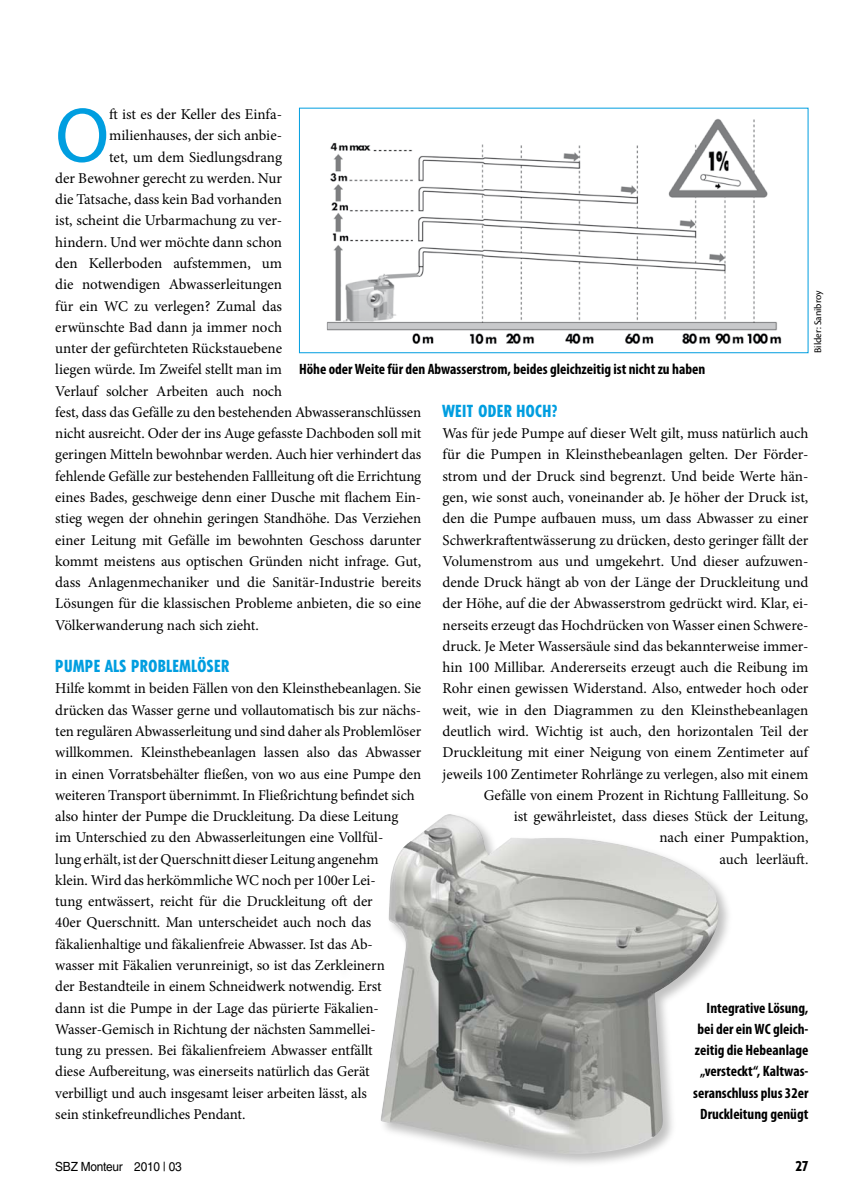
<style>
.page{position:relative;width:851px;height:1204px;background:#fff}
.page>*{position:absolute;margin:0;border:0;box-sizing:border-box;transform-origin:0 0}
.t1{font:78.15px "Myriad Pro";color:#009ee0}
.t2{font:800 condensed 16.5px "Tempo Std";letter-spacing:.03em;color:#009ee0}
.t3{font:15px/21.3px "Minion Pro";letter-spacing:-.005em;color:#000}
.t4{font:700 condensed 15px/21.3px "Myriad Pro";color:#000;text-align:right}
.t5{font:800 condensed 13.5px "Tempo Std";color:#000}
.t6{font:12.6px "Helvetica LT Std";letter-spacing:-.02em;color:#000;scale:.94 1}
.t7{font:10.5px "Cronos Pro";color:#000}
</style>
<div class="page">
<div style="left:335px;top:810px;width:399px;height:359px;background:#000;opacity:.25"></div>
<img style="left:338px;top:810px;width:381px;height:344px">
<img style="left:326px;top:118px;width:456px;height:227px">
<h1 class="t1" style="left:55px;top:87px;width:55px">O</h1>
<p class="t3" style="left:109px;top:104px;width:174px">ft ist es der Keller des Einfa-</p>
<p class="t3" style="left:109px;top:125px;width:174px">milienhauses, der sich anbie-</p>
<p class="t3" style="left:109px;top:146px;width:174px">tet, um dem Siedlungsdrang</p>
<p class="t3" style="left:55px;top:167px;width:228px">der Bewohner gerecht zu werden. Nur</p>
<p class="t3" style="left:55px;top:189px;width:228px">die Tatsache, dass kein Bad vorhanden</p>
<p class="t3" style="left:55px;top:210px;width:228px">ist, scheint die Urbarmachung zu ver-</p>
<p class="t3" style="left:55px;top:231px;width:228px">hindern. Und wer möchte dann schon</p>
<p class="t3" style="left:55px;top:253px;width:228px">den Kellerboden aufstemmen, um</p>
<p class="t3" style="left:55px;top:274px;width:228px">die notwendigen Abwasserleitungen</p>
<p class="t3" style="left:55px;top:295px;width:228px">für ein WC zu verlegen? Zumal das</p>
<p class="t3" style="left:55px;top:316px;width:228px">erwünschte Bad dann ja immer noch</p>
<p class="t3" style="left:55px;top:338px;width:228px">unter der gefürchteten Rückstauebene</p>
<p class="t3" style="left:55px;top:359px;width:228px">liegen würde. Im Zweifel stellt man im</p>
<p class="t3" style="left:55px;top:380px;width:228px">Verlauf solcher Arbeiten auch noch</p>
<p class="t3" style="left:55px;top:401px;width:367px">fest, dass das Gefälle zu den bestehenden Abwasseranschlüssen</p>
<p class="t3" style="left:55px;top:423px;width:367px">nicht ausreicht. Oder der ins Auge gefasste Dachboden soll mit</p>
<p class="t3" style="left:55px;top:444px;width:367px">geringen Mitteln bewohnbar werden. Auch hier verhindert das</p>
<p class="t3" style="left:55px;top:465px;width:367px">fehlende Gefälle zur bestehenden Fallleitung oft die Errichtung</p>
<p class="t3" style="left:55px;top:486px;width:367px">eines Bades, geschweige denn einer Dusche mit flachem Ein-</p>
<p class="t3" style="left:55px;top:508px;width:367px">stieg wegen der ohnehin geringen Standhöhe. Das Verziehen</p>
<p class="t3" style="left:55px;top:529px;width:367px">einer Leitung mit Gefälle im bewohnten Geschoss darunter</p>
<p class="t3" style="left:55px;top:550px;width:367px">kommt meistens aus optischen Gründen nicht infrage. Gut,</p>
<p class="t3" style="left:55px;top:571px;width:367px">dass Anlagenmechaniker und die Sanitär-Industrie bereits</p>
<p class="t3" style="left:55px;top:593px;width:367px">Lösungen für die klassischen Probleme anbieten, die so eine</p>
<p class="t3" style="left:55px;top:614px;width:205px">Völkerwanderung nach sich zieht.</p>
<p class="t2" style="left:55px;top:655px;width:175px">PUMPE ALS PROBLEMLÖSER</p>
<p class="t3" style="left:55px;top:678px;width:367px">Hilfe kommt in beiden Fällen von den Kleinsthebeanlagen. Sie drücken das Wasser gerne und vollautomatisch bis zur nächs&shy;ten regulären Abwasserleitung und sind daher als Problemlöser willkommen. Kleinsthebeanlagen lassen also das Abwasser in einen Vorratsbehälter fließen, von wo aus eine Pumpe den weiteren Transport übernimmt. In Fließrichtung befindet sich also hinter der Pumpe die Druckleitung. Da diese Leitung<br>im Unterschied zu den Abwasserleitungen eine Vollfül-<br>lung erhält, ist der Querschnitt dieser Leitung angenehm<br>klein. Wird das herkömmliche WC noch per 100er Lei-<br>tung entwässert, reicht für die Druckleitung oft der<br>40er Querschnitt. Man unterscheidet auch noch das fäkalienhaltige und fäkalienfreie Abwasser. Ist das Ab-<br>wasser mit Fäkalien verunreinigt, so ist das Zerkleinern<br>der Bestandteile in einem Schneidwerk notwendig. Erst<br>dann ist die Pumpe in der Lage das pürierte Fäkalien-Wasser-Gemisch in Richtung der nächsten Sammellei-<br>tung zu pressen. Bei fäkalienfreiem Abwasser entfällt<br>diese Aufbereitung, was einerseits natürlich das Gerät verbilligt und auch insgesamt leiser arbeiten lässt, als<br>sein stinkefreundliches Pendant.</p>
<p class="t7" style="left:811px;top:353px;width:64px;rotate:-90deg">Bilder: Sanibroy</p>
<p class="t4" style="left:299px;top:358px;width:407px">Höhe oder Weite für den Abwasserstrom, beides gleichzeitig ist nicht zu haben</p>
<p class="t2" style="left:442px;top:400px;width:116px">WEIT ODER HOCH?</p>
<p class="t3" style="left:442px;top:423px;width:367px;text-align:right">Was für jede Pumpe auf dieser Welt gilt, muss natürlich auch für die Pumpen in Kleinsthebeanlagen gelten. Der Förder&shy;strom und der Druck sind begrenzt. Und beide Werte hän&shy;gen, wie sonst auch, voneinander ab. Je höher der Druck ist, den die Pumpe aufbauen muss, um dass Abwasser zu einer Schwerkraftentwässerung zu drücken, desto geringer fällt der Volumenstrom aus und umgekehrt. Und dieser aufzuwen&shy;dende Druck hängt ab von der Länge der Druckleitung und der Höhe, auf die der Abwasserstrom gedrückt wird. Klar, ei&shy;nerseits erzeugt das Hochdrücken von Wasser einen Schwere&shy;druck. Je Meter Wassersäule sind das bekannterweise immer&shy;hin 100 Millibar. Andererseits erzeugt auch die Reibung im Rohr einen gewissen Widerstand. Also, entweder hoch oder weit, wie in den Diagrammen zu den Kleinsthebeanlagen deutlich wird. Wichtig ist auch, den horizontalen Teil der Druckleitung mit einer Neigung von einem Zentimeter auf jeweils 100 Zentimeter Rohrlänge zu verlegen, also mit einem Gefälle von einem Prozent in Richtung Fallleitung. So<br>ist gewährleistet, dass dieses Stück der Leitung,<br>nach einer Pumpaktion,<br>auch leerläuft.</p>
<p class="t4" style="left:693px;top:996px;width:117px">Integrative Lösung, bei der ein WC gleich&shy;zeitig die Hebeanlage „versteckt“, Kaltwas&shy;seranschluss plus 32er<br>Druckleitung genügt</p>
<p class="t6" style="left:55px;top:1158px;width:136px">SBZ Monteur 2010 | 03</p>
<p class="t5" style="left:795px;top:1157px;width:14px">27</p>
</div>
